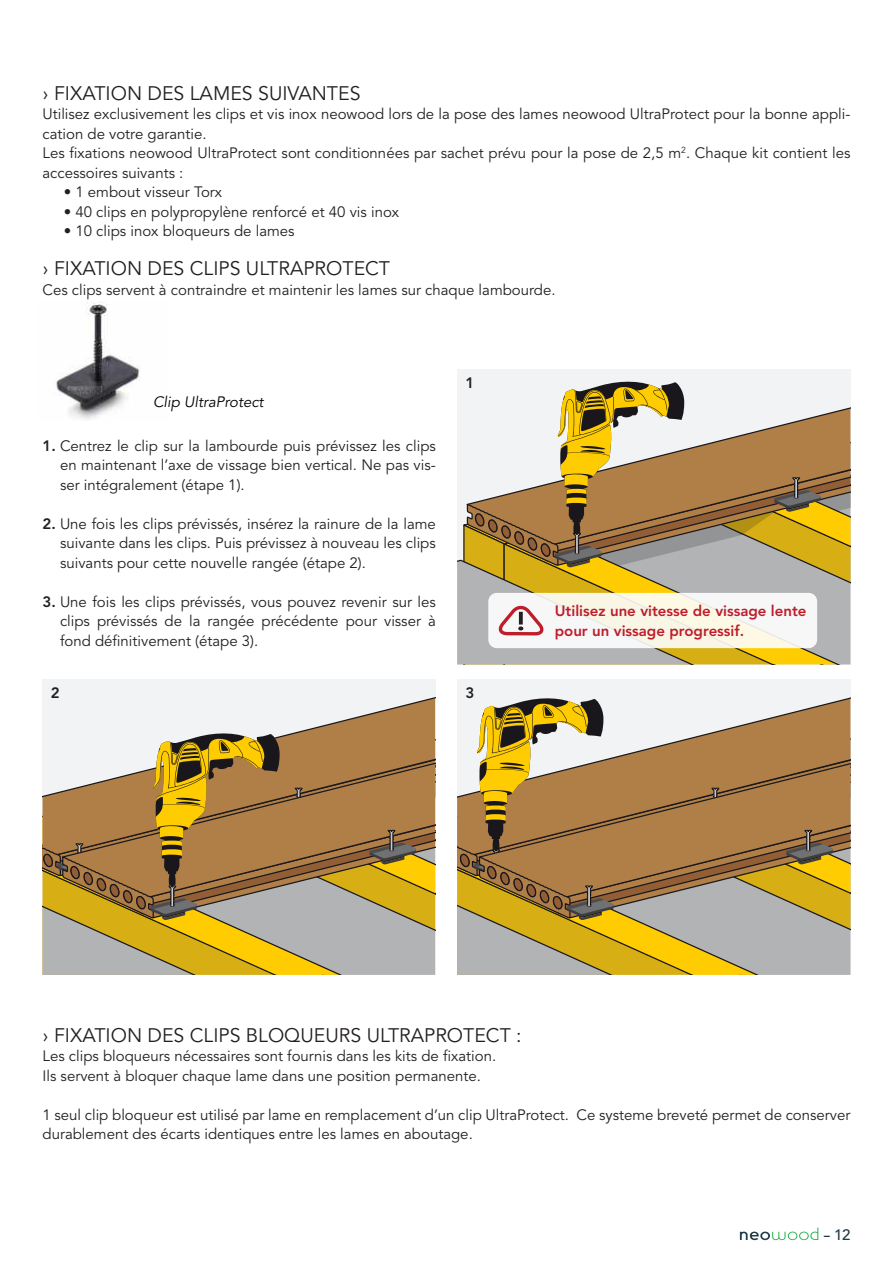
<style>
.page{position:relative;width:893px;height:1263px;background:#fff}
.page>*{position:absolute;margin:0;border:0;box-sizing:border-box;transform-origin:0 0}
.t1{font:19.5px "Avenir LT Std";color:#231f20}
.t2{font:15px/19.5px "Avenir LT Std";color:#231f20;text-align:justify}
.t3{font:800 15px/19.5px "Avenir LT Std";color:#be1d2c}
.t4{font:italic 15px "Avenir LT Std";color:#000}
.t5{font:500 15px "Avenir LT Std";color:#203d4a;scale:1.6 1}
.t6{font:800 15px "Avenir LT Std";color:#231f20}
.s1{font-weight:800}
</style>
<div class="page">
<svg style="left:740px;top:1227px;width:78px;height:13px"></svg>
<img style="left:54px;top:301px;width:86px;height:119px">
<div style="left:457px;top:369px;width:393px;height:295px;background:#f2f3f4"></div>
<svg style="left:457px;top:381px;width:393px;height:283px"></svg>
<div style="left:43px;top:679px;width:393px;height:296px;background:#f2f3f4"></div>
<svg style="left:313px;top:697px;width:122px;height:31px"></svg>
<svg style="left:43px;top:731px;width:392px;height:244px;background:#b39458"></svg>
<div style="left:457px;top:679px;width:393px;height:296px;background:#f2f3f4"></div>
<svg style="left:457px;top:697px;width:393px;height:278px;background:#b69862"></svg>
<h1 class="t1" style="left:43px;top:82px;width:320px">› FIXATION DES LAMES SUIVANTES</h1>
<p class="t2" style="left:43px;top:105px;width:809px;text-align:left">Utilisez exclusivement les clips et vis inox neowood lors de la pose des lames neowood UltraProtect pour la bonne appli&shy;cation de votre garantie.<br>Les fixations neowood UltraProtect sont conditionnées par sachet prévu pour la pose de 2,5 m<sup>2</sup>. Chaque kit contient les accessoires suivants :</p>
<p class="t2" style="left:64px;top:183px;width:160px">• 1 embout visseur Torx</p>
<p class="t2" style="left:64px;top:202px;width:337px">• 40 clips en polypropylène renforcé et 40 vis inox</p>
<p class="t2" style="left:64px;top:222px;width:232px">• 10 clips inox bloqueurs de lames</p>
<h1 class="t1" style="left:43px;top:257px;width:349px">› FIXATION DES CLIPS ULTRAPROTECT</h1>
<p class="t2" style="left:43px;top:280px;width:515px">Ces clips servent à contraindre et maintenir les lames sur chaque lambourde.</p>
<p class="t4" style="left:153px;top:393px;width:112px">Clip UltraProtect</p>
<p class="t2" style="left:60px;top:436px;width:377px;text-indent:-17px"><span class="s1">1.</span> Centrez le clip sur la lambourde puis prévissez les clips en maintenant l’axe de vissage bien vertical. Ne pas vis&shy;ser intégralement (étape 1).</p>
<p class="t2" style="left:60px;top:514px;width:377px;text-indent:-17px"><span class="s1">2.</span> Une fois les clips prévissés, insérez la rainure de la lame suivante dans les clips. Puis prévissez à nouveau les clips suivants pour cette nouvelle rangée (étape 2).</p>
<p class="t2" style="left:60px;top:592px;width:377px;text-indent:-17px"><span class="s1">3.</span> Une fois les clips prévissés, vous pouvez revenir sur les clips prévissés de la rangée précédente pour visser à fond définitivement (étape 3).</p>
<p class="t6" style="left:465px;top:374px;width:10px">1</p>
<p class="t6" style="left:51px;top:684px;width:10px">2</p>
<p class="t6" style="left:465px;top:684px;width:10px">3</p>
<p class="t3" style="left:555px;top:601px;width:253px">Utilisez une vitesse de vissage lente pour un vissage progressif.</p>
<h1 class="t1" style="left:43px;top:1024px;width:481px">› FIXATION DES CLIPS BLOQUEURS ULTRAPROTECT :</h1>
<p class="t2" style="left:43px;top:1047px;width:455px">Les clips bloqueurs nécessaires sont fournis dans les kits de fixation.<br>Ils servent à bloquer chaque lame dans une position permanente.</p>
<p class="t2" style="left:43px;top:1105px;width:809px">1 seul clip bloqueur est utilisé par lame en remplacement d’un clip UltraProtect. Ce systeme breveté permet de conserver durablement des écarts identiques entre les lames en aboutage.</p>
<p class="t5" style="left:823px;top:1226px;width:19px">- 12</p>
</div>
